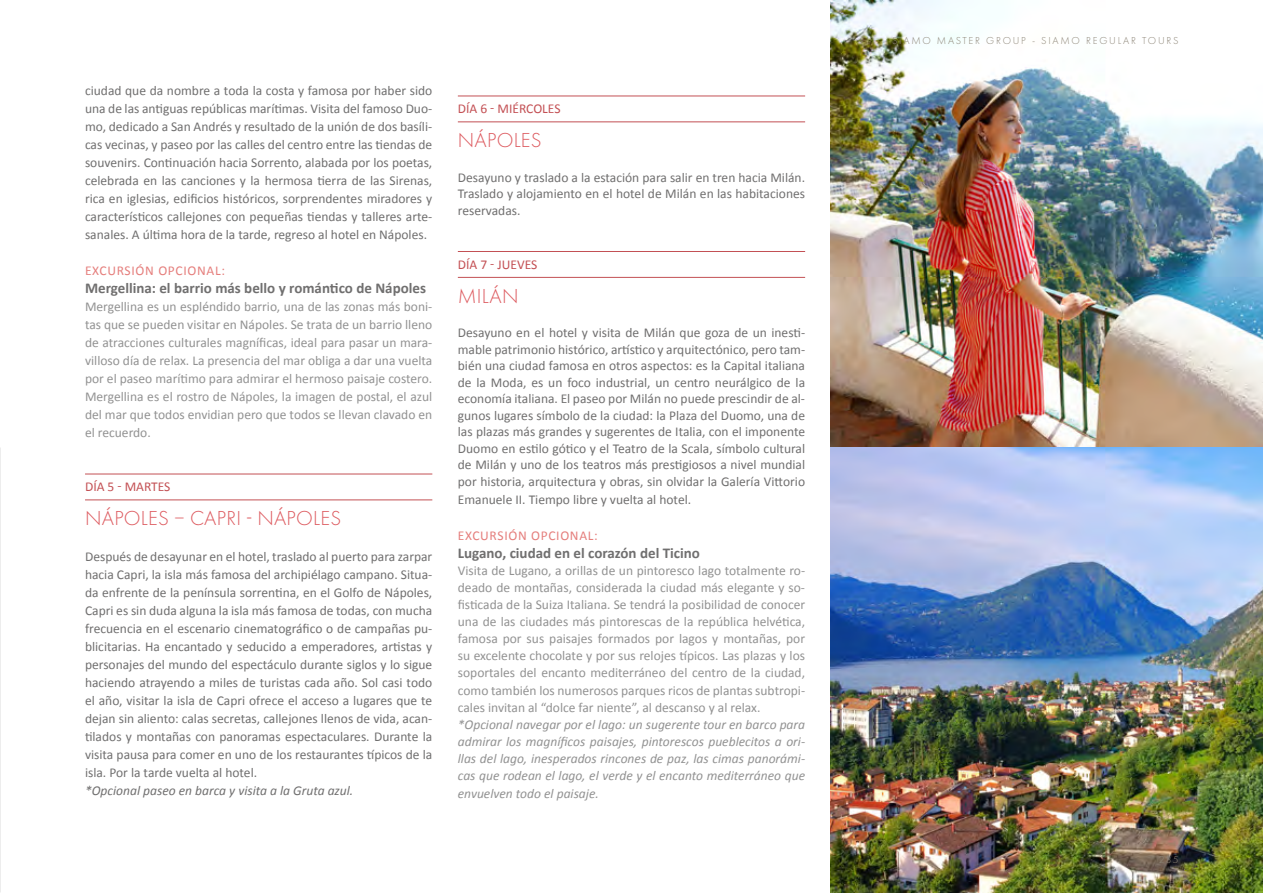
<style>
.page{position:relative;width:1263px;height:893px;background:#fff}
.page>*{position:absolute;margin:0;border:0;box-sizing:border-box;transform-origin:0 0}
.t1{font:300 21px "Futura PT";letter-spacing:.01em;color:#dd5a5f}
.t2{font:700 15px "Calibri";color:#706f6f}
.t3{font:13.5px/18px "Calibri";color:#706f6f;text-align:justify}
.t4{font:13.5px/17.1px "Calibri";color:#929292;text-align:justify}
.t5{font:italic 13.5px/17.4px "Calibri";color:#929292;text-align:justify}
.t6{font:italic 13.5px "Calibri";color:#706f6f}
.t7{font:13.5px "Calibri";letter-spacing:.05em;color:#e57e7c}
.t8{font:13.5px "Calibri";color:#c35054}
.t9{font:300 10.5px "Futura PT";letter-spacing:.17em;color:#8d8577}
</style>
<div class="page">
<img style="left:831px;top:0;width:432px;height:893px">
<hr style="left:85px;top:474px;width:347px;height:1px;background:#c35054">
<hr style="left:85px;top:500px;width:347px;height:1px;background:#c35054">
<hr style="left:458px;top:96px;width:347px;height:1px;background:#c35054">
<hr style="left:458px;top:122px;width:347px;height:1px;background:#c35054">
<hr style="left:458px;top:251px;width:347px;height:1px;background:#c35054">
<hr style="left:458px;top:277px;width:347px;height:1px;background:#c35054">
<p class="t3" style="left:85px;top:81px;width:349px">ciudad que da nombre a toda la costa y famosa por haber sido una de las antiguas repúblicas marítimas. Visita del famoso Duo&shy;mo, dedicado a San Andrés y resultado de la unión de dos basíli&shy;cas vecinas, y paseo por las calles del centro entre las tiendas de souvenirs. Continuación hacia Sorrento, alabada por los poetas, celebrada en las canciones y la hermosa tierra de las Sirenas, rica en iglesias, edificios históricos, sorprendentes miradores y característicos callejones con pequeñas tiendas y talleres arte&shy;sanales. A última hora de la tarde, regreso al hotel en Nápoles.</p>
<p class="t7" style="left:85px;top:262px;width:141px">EXCURSIÓN OPCIONAL:</p>
<p class="t2" style="left:85px;top:278px;width:342px">Mergellina: el barrio más bello y romántico de Nápoles</p>
<p class="t4" style="left:85px;top:297px;width:349px;line-height:18px">Mergellina es un espléndido barrio, una de las zonas más boni&shy;tas que se pueden visitar en Nápoles. Se trata de un barrio lleno de atracciones culturales magníficas, ideal para pasar un mara&shy;villoso día de relax. La presencia del mar obliga a dar una vuelta por el paseo marítimo para admirar el hermoso paisaje costero.<br>Mergellina es el rostro de Nápoles, la imagen de postal, el azul del mar que todos envidian pero que todos se llevan clavado en el recuerdo.</p>
<p class="t8" style="left:85px;top:478px;width:87px">DÍA 5 - MARTES</p>
<h1 class="t1" style="left:85px;top:506px;width:257px">NÁPOLES – CAPRI - NÁPOLES</h1>
<p class="t3" style="left:85px;top:547px;width:349px">Después de desayunar en el hotel, traslado al puerto para zarpar hacia Capri, la isla más famosa del archipiélago campano. Situa&shy;da enfrente de la península sorrentina, en el Golfo de Nápoles, Capri es sin duda alguna la isla más famosa de todas, con mucha frecuencia en el escenario cinematográfico o de campañas pu&shy;blicitarias. Ha encantado y seducido a emperadores, artistas y personajes del mundo del espectáculo durante siglos y lo sigue haciendo atrayendo a miles de turistas cada año. Sol casi todo el año, visitar la isla de Capri ofrece el acceso a lugares que te dejan sin aliento: calas secretas, callejones llenos de vida, acan&shy;tilados y montañas con panoramas espectaculares. Durante la visita pausa para comer en uno de los restaurantes típicos de la isla. Por la tarde vuelta al hotel.</p>
<p class="t6" style="left:85px;top:781px;width:270px">*Opcional paseo en barca y visita a la Gruta azul.</p>
<p class="t8" style="left:458px;top:100px;width:104px">DÍA 6 - MIÉRCOLES</p>
<h1 class="t1" style="left:458px;top:128px;width:85px">NÁPOLES</h1>
<p class="t3" style="left:458px;top:168px;width:349px;line-height:16.5px">Desayuno y traslado a la estación para salir en tren hacia Milán.<br>Traslado y alojamiento en el hotel de Milán en las habitaciones reservadas.</p>
<p class="t8" style="left:458px;top:256px;width:81px">DÍA 7 - JUEVES</p>
<h1 class="t1" style="left:458px;top:284px;width:62px">MILÁN</h1>
<p class="t3" style="left:458px;top:324px;width:349px;line-height:16.5px">Desayuno en el hotel y visita de Milán que goza de un inesti&shy;mable patrimonio histórico, artístico y arquitectónico, pero tam&shy;bién una ciudad famosa en otros aspectos: es la Capital italiana de la Moda, es un foco industrial, un centro neurálgico de la economía italiana. El paseo por Milán no puede prescindir de al&shy;gunos lugares símbolo de la ciudad: la Plaza del Duomo, una de las plazas más grandes y sugerentes de Italia, con el imponente Duomo en estilo gótico y el Teatro de la Scala, símbolo cultural de Milán y uno de los teatros más prestigiosos a nivel mundial por historia, arquitectura y obras, sin olvidar la Galería Vittorio</p>
<p class="t3" style="left:458px;top:490px;width:235px">Emanuele II. Tiempo libre y vuelta al hotel.</p>
<p class="t7" style="left:458px;top:527px;width:141px">EXCURSIÓN OPCIONAL:</p>
<p class="t2" style="left:458px;top:542px;width:244px">Lugano, ciudad en el corazón del Ticino</p>
<p class="t4" style="left:458px;top:561px;width:349px">Visita de Lugano, a orillas de un pintoresco lago totalmente ro&shy;deado de montañas, considerada la ciudad más elegante y so&shy;fisticada de la Suiza Italiana. Se tendrá la posibilidad de conocer una de las ciudades más pintorescas de la república helvética, famosa por sus paisajes formados por lagos y montañas, por su excelente chocolate y por sus relojes típicos. Las plazas y los soportales del encanto mediterráneo del centro de la ciudad, como también los numerosos parques ricos de plantas subtropi&shy;cales invitan al “dolce far niente”, al descanso y al relax.</p>
<p class="t5" style="left:458px;top:715px;width:349px">*Opcional navegar por el lago: un sugerente tour en barco para admirar los magníficos paisajes, pintorescos pueblecitos a ori&shy;llas del lago, inesperados rincones de paz, las cimas panorámi&shy;cas que rodean el lago, el verde y el encanto mediterráneo que envuelven todo el paisaje.</p>
<p class="t9" style="left:892px;top:34px;width:288px">SIAMO MASTER GROUP - SIAMO REGULAR TOURS</p>
<p class="t9" style="left:1159px;top:853px;width:21px">235</p>
</div>
